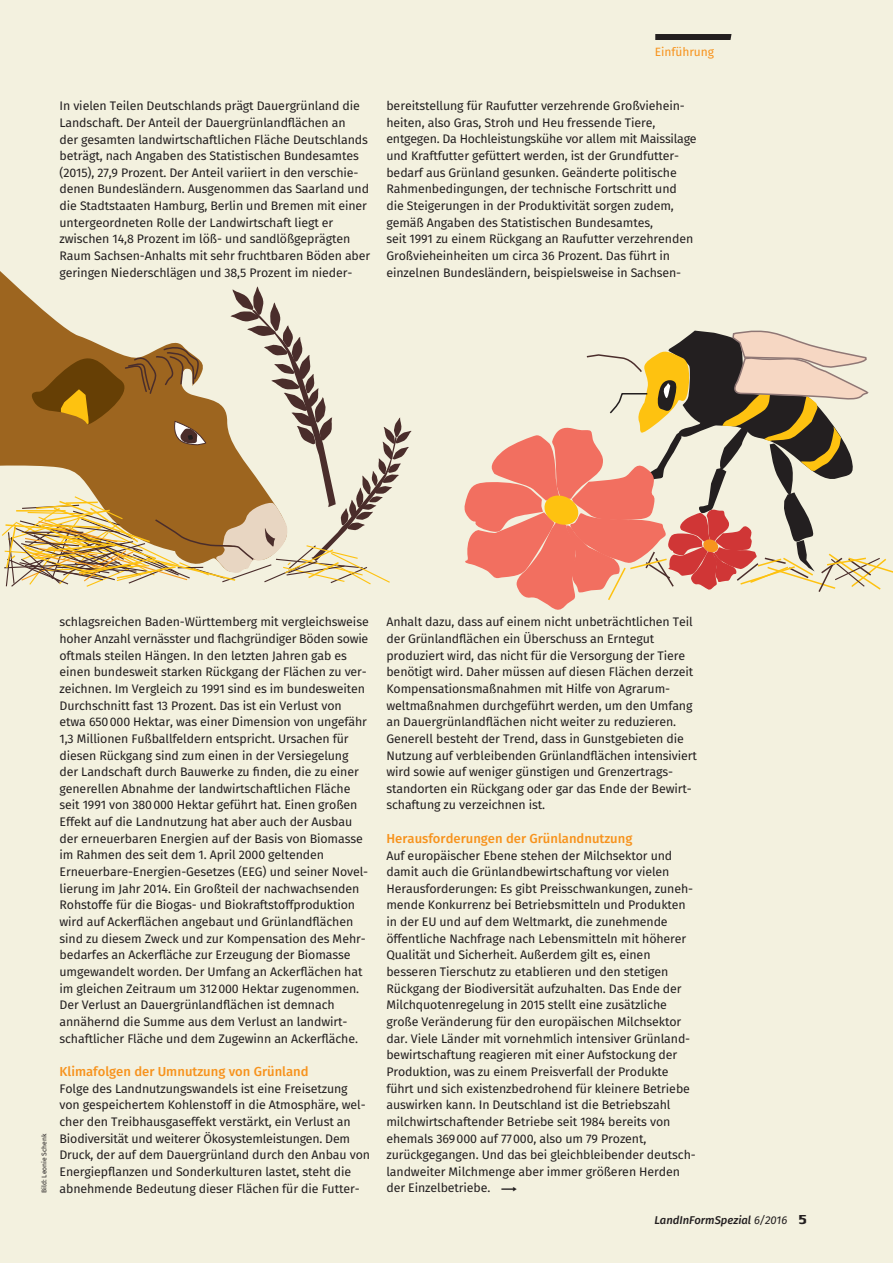
<style>
.page{position:relative;width:893px;height:1263px;background:#f3f1df}
.page>*{position:absolute;margin:0;border:0;box-sizing:border-box;transform-origin:0 0}
.t1{font:500 13.05px "Fira Sans";color:#f7931d}
.t2{font:12.3px/16.6px "Fira Sans";letter-spacing:-.01em;color:#231f20}
.t3{font:12px "Fira Sans";letter-spacing:-.01em;color:#f7931d}
.t4{font:italic 500 11.25px "Fira Sans";color:#231f20}
.t5{font:6.75px "Fira Sans";letter-spacing:-.01em;color:#231f20}
.s1{font-weight:400}
.s2{font-family:"Authentic Sans Std";font-weight:700;font-style:normal;font-size:13.5px}
</style>
<div class="page">
<svg style="left:655px;top:34px;width:76px;height:6px"></svg>
<svg style="left:1px;top:286px;width:411px;height:301px"></svg>
<svg style="left:464px;top:330px;width:429px;height:280px"></svg>
<p class="t3" style="left:655px;top:44px;width:61px">Einführung</p>
<p class="t2" style="left:60px;top:98px;width:312px">In vielen Teilen Deutschlands prägt Dauergrünland die Landschaft. Der Anteil der Dauergrünlandflächen an<br>der gesamten landwirtschaftlichen Fläche Deutschlands beträgt, nach Angaben des Statistischen Bundesamtes (2015), 27,9 Prozent. Der Anteil variiert in den verschie&shy;denen Bundesländern. Ausgenommen das Saarland und die Stadtstaaten Hamburg, Berlin und Bremen mit einer untergeordneten Rolle der Landwirtschaft liegt er zwischen 14,8 Prozent im löß- und sandlößgeprägten Raum Sachsen-Anhalts mit sehr fruchtbaren Böden aber geringen Niederschlägen und 38,5 Prozent im nieder-</p>
<p class="t2" style="left:386px;top:98px;width:312px">bereitstellung für Raufutter verzehrende Großviehein&shy;heiten, also Gras, Stroh und Heu fressende Tiere, entgegen. Da Hochleistungskühe vor allem mit Maissilage und Kraftfutter gefüttert werden, ist der Grundfutter&shy;bedarf aus Grünland gesunken. Geänderte politische Rahmenbedingungen, der technische Fortschritt und die Steigerungen in der Produktivität sorgen zudem, gemäß Angaben des Statistischen Bundesamtes,<br>seit 1991 zu einem Rückgang an Raufutter verzehrenden Großvieheinheiten um circa 36 Prozent. Das führt in einzelnen Bundesländern, beispielsweise in Sachsen-</p>
<p class="t5" style="left:39px;top:1192px;width:60px;rotate:-90deg">Bild: Leonie Schenk</p>
<p class="t2" style="left:60px;top:615px;width:311px">schlagsreichen Baden-Württemberg mit vergleichsweise hoher Anzahl vernässter und flachgründiger Böden sowie oftmals steilen Hängen. In den letzten Jahren gab es einen bundesweit starken Rückgang der Flächen zu ver&shy;zeichnen. Im Vergleich zu 1991 sind es im bundesweiten Durchschnitt fast 13 Prozent. Das ist ein Verlust von etwa 650000 Hektar, was einer Dimension von ungefähr 1,3 Millionen Fußballfeldern entspricht. Ursachen für diesen Rückgang sind zum einen in der Versiegelung der Landschaft durch Bauwerke zu finden, die zu einer generellen Abnahme der landwirtschaftlichen Fläche seit 1991 von 380000 Hektar geführt hat. Einen großen Effekt auf die Landnutzung hat aber auch der Ausbau der erneuerbaren Energien auf der Basis von Biomasse im Rahmen des seit dem 1. April 2000 geltenden Erneuerbare-Energien-Gesetzes (EEG) und seiner Novel&shy;lierung im Jahr 2014. Ein Großteil der nachwachsenden Rohstoffe für die Biogas- und Biokraftstoffproduktion wird auf Ackerflächen angebaut und Grünlandflächen sind zu diesem Zweck und zur Kompensation des Mehr&shy;bedarfes an Ackerfläche zur Erzeugung der Biomasse umgewandelt worden. Der Umfang an Ackerflächen hat im gleichen Zeitraum um 312000 Hektar zugenommen.<br>Der Verlust an Dauergrünlandflächen ist demnach annähernd die Summe aus dem Verlust an landwirt&shy;schaftlicher Fläche und dem Zugewinn an Ackerfläche.</p>
<p class="t1" style="left:60px;top:1062px;width:251px">Klimafolgen der Umnutzung von Grünland</p>
<p class="t2" style="left:60px;top:1081px;width:312px">Folge des Landnutzungswandels ist eine Freisetzung von gespeichertem Kohlenstoff in die Atmosphäre, wel&shy;cher den Treibhausgaseffekt verstärkt, ein Verlust an Biodiversität und weiterer Ökosystemleistungen. Dem Druck, der auf dem Dauergrünland durch den Anbau von Energiepflanzen und Sonderkulturen lastet, steht die abnehmende Bedeutung dieser Flächen für die Futter-</p>
<p class="t2" style="left:386px;top:615px;width:312px">Anhalt dazu, dass auf einem nicht unbeträchtlichen Teil der Grünlandflächen ein Überschuss an Erntegut produziert wird, das nicht für die Versorgung der Tiere benötigt wird. Daher müssen auf diesen Flächen derzeit Kompensationsmaßnahmen mit Hilfe von Agrarum&shy;weltmaßnahmen durchgeführt werden, um den Umfang an Dauergrünlandflächen nicht weiter zu reduzieren.<br>Generell besteht der Trend, dass in Gunstgebieten die Nutzung auf verbleibenden Grünlandflächen intensiviert wird sowie auf weniger günstigen und Grenzertrags&shy;standorten ein Rückgang oder gar das Ende der Bewirt&shy;schaftung zu verzeichnen ist.</p>
<p class="t1" style="left:386px;top:829px;width:247px">Herausforderungen der Grünlandnutzung</p>
<p class="t2" style="left:386px;top:848px;width:311px">Auf europäischer Ebene stehen der Milchsektor und damit auch die Grünlandbewirtschaftung vor vielen Herausforderungen: Es gibt Preisschwankungen, zuneh&shy;mende Konkurrenz bei Betriebsmitteln und Produkten in der EU und auf dem Weltmarkt, die zunehmende öffentliche Nachfrage nach Lebensmitteln mit höherer Qualität und Sicherheit. Außerdem gilt es, einen besseren Tierschutz zu etablieren und den stetigen Rückgang der Biodiversität aufzuhalten. Das Ende der Milchquotenregelung in 2015 stellt eine zusätzliche große Veränderung für den europäischen Milchsektor dar. Viele Länder mit vornehmlich intensiver Grünland&shy;bewirtschaftung reagieren mit einer Aufstockung der Produktion, was zu einem Preisverfall der Produkte führt und sich existenzbedrohend für kleinere Betriebe auswirken kann. In Deutschland ist die Betriebszahl milchwirtschaftender Betriebe seit 1984 bereits von ehemals 369000 auf 77000, also um 79 Prozent, zurückgegangen. Und das bei gleichbleibender deutsch&shy;landweiter Milchmenge aber immer größeren Herden der Einzelbetriebe.</p>
<p class="t4" style="left:654px;top:1212px;width:154px">LandInFormSpezial <span class="s1">6/2016</span> <span class="s2">5</span></p>
</div>
